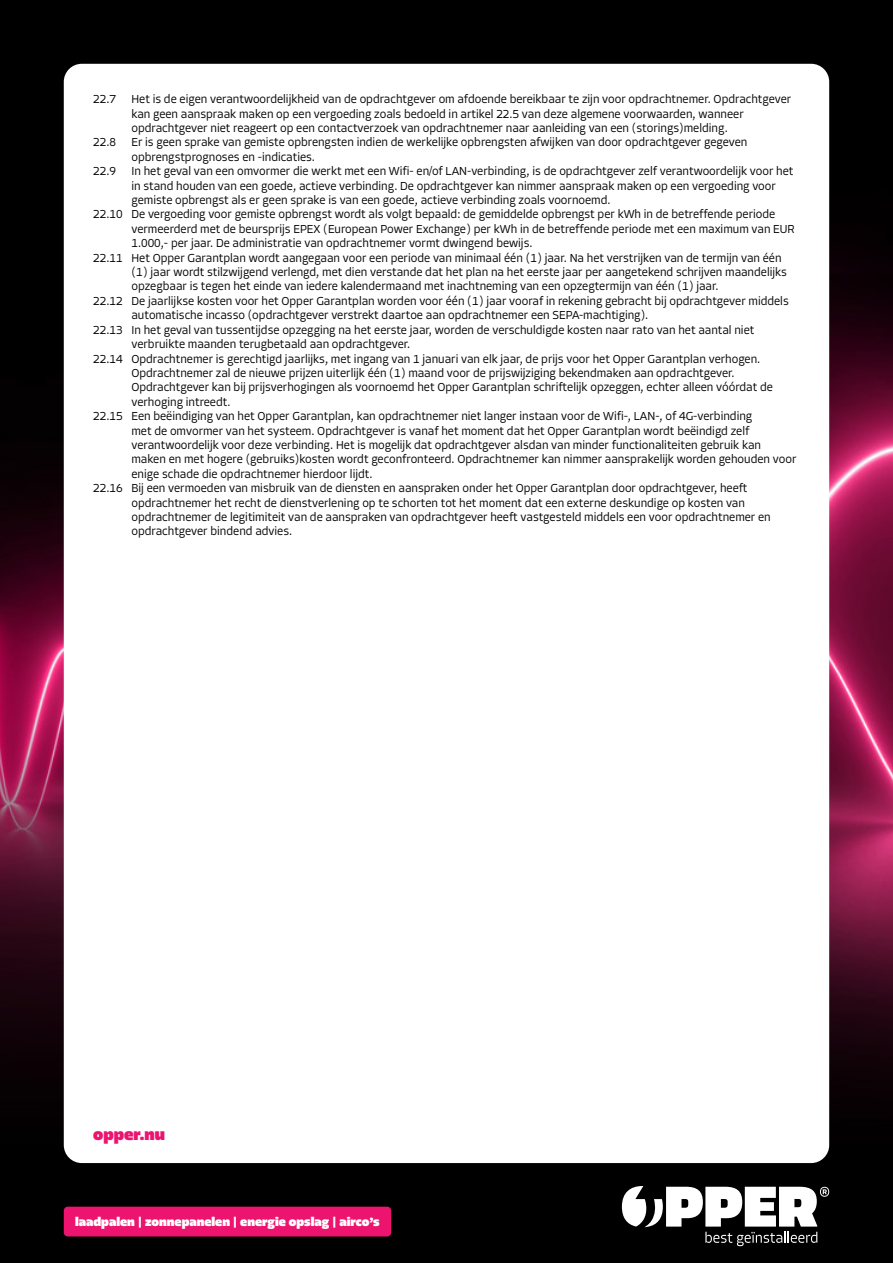
<style>
.page{position:relative;width:893px;height:1263px;background:#fff}
.page>*{position:absolute;margin:0;border:0;box-sizing:border-box;transform-origin:0 0}
.t1{font:900 16.5px "Allotrope";color:#ec146f}
.t2{font:900 12.45px "Allotrope";color:#fff}
.t3{font:300 12px/14.4px "Allotrope";color:#000}
</style>
<div class="page">
<img style="left:0;top:0;width:893px;height:1263px">
<div style="left:64px;top:64px;width:765px;height:1099px;background:#fff;border-radius:18px"></div>
<svg style="left:622px;top:1186px;width:207px;height:60px"></svg>
<div style="left:64px;top:1206px;width:327px;height:30px;background:#ed146f;border-radius:4px"></div>
<p class="t3" style="left:93px;top:92px;width:24px">22.7</p>
<p class="t3" style="left:131px;top:92px;width:661px">Het is de eigen verantwoordelijkheid van de opdrachtgever om afdoende bereikbaar te zijn voor opdrachtnemer. Opdrachtgever kan geen aanspraak maken op een vergoeding zoals bedoeld in artikel 22.5 van deze algemene voorwaarden, wanneer opdrachtgever niet reageert op een contactverzoek van opdrachtnemer naar aanleiding van een (storings)melding.</p>
<p class="t3" style="left:93px;top:135px;width:24px">22.8</p>
<p class="t3" style="left:131px;top:135px;width:617px">Er is geen sprake van gemiste opbrengsten indien de werkelijke opbrengsten afwijken van door opdrachtgever gegeven opbrengstprognoses en -indicaties.</p>
<p class="t3" style="left:93px;top:164px;width:24px">22.9</p>
<p class="t3" style="left:131px;top:164px;width:663px">In het geval van een omvormer die werkt met een Wifi- en/of LAN-verbinding, is de opdrachtgever zelf verantwoordelijk voor het</p>
<p class="t3" style="left:131px;top:179px;width:646px">in stand houden van een goede, actieve verbinding. De opdrachtgever kan nimmer aanspraak maken op een vergoeding voor</p>
<p class="t3" style="left:131px;top:193px;width:481px">gemiste opbrengst als er geen sprake is van een goede, actieve verbinding zoals voornoemd.</p>
<p class="t3" style="left:93px;top:207px;width:684px">22.10 De vergoeding voor gemiste opbrengst wordt als volgt bepaald: de gemiddelde opbrengst per kWh in de betreffende periode</p>
<p class="t3" style="left:131px;top:222px;width:665px">vermeerderd met de beursprijs EPEX (European Power Exchange) per kWh in de betreffende periode met een maximum van EUR</p>
<p class="t3" style="left:131px;top:236px;width:402px">1.000,- per jaar. De administratie van opdrachtnemer vormt dwingend bewijs.</p>
<p class="t3" style="left:93px;top:251px;width:690px">22.11 Het Opper Garantplan wordt aangegaan voor een periode van minimaal één (1) jaar. Na het verstrijken van de termijn van één</p>
<p class="t3" style="left:131px;top:265px;width:657px">(1) jaar wordt stilzwijgend verlengd, met dien verstande dat het plan na het eerste jaar per aangetekend schrijven maandelijks</p>
<p class="t3" style="left:131px;top:279px;width:589px">opzegbaar is tegen het einde van iedere kalendermaand met inachtneming van een opzegtermijn van één (1) jaar.</p>
<p class="t3" style="left:93px;top:294px;width:697px">22.12 De jaarlijkse kosten voor het Opper Garantplan worden voor één (1) jaar vooraf in rekening gebracht bij opdrachtgever middels</p>
<p class="t3" style="left:131px;top:308px;width:518px">automatische incasso (opdrachtgever verstrekt daartoe aan opdrachtnemer een SEPA-machtiging).</p>
<p class="t3" style="left:93px;top:323px;width:663px">22.13 In het geval van tussentijdse opzegging na het eerste jaar, worden de verschuldigde kosten naar rato van het aantal niet</p>
<p class="t3" style="left:131px;top:337px;width:280px">verbruikte maanden terugbetaald aan opdrachtgever.</p>
<p class="t3" style="left:93px;top:351px;width:669px">22.14 Opdrachtnemer is gerechtigd jaarlijks, met ingang van 1 januari van elk jaar, de prijs voor het Opper Garantplan verhogen.</p>
<p class="t3" style="left:131px;top:366px;width:605px">Opdrachtnemer zal de nieuwe prijzen uiterlijk één (1) maand voor de prijswijziging bekendmaken aan opdrachtgever.</p>
<p class="t3" style="left:131px;top:380px;width:643px">Opdrachtgever kan bij prijsverhogingen als voornoemd het Opper Garantplan schriftelijk opzeggen, echter alleen vóórdat de</p>
<p class="t3" style="left:131px;top:395px;width:100px">verhoging intreedt.</p>
<p class="t3" style="left:93px;top:409px;width:661px">22.15 Een beëindiging van het Opper Garantplan, kan opdrachtnemer niet langer instaan voor de Wifi-, LAN-, of 4G-verbinding</p>
<p class="t3" style="left:131px;top:423px;width:619px">met de omvormer van het systeem. Opdrachtgever is vanaf het moment dat het Opper Garantplan wordt beëindigd zelf</p>
<p class="t3" style="left:131px;top:438px;width:631px">verantwoordelijk voor deze verbinding. Het is mogelijk dat opdrachtgever alsdan van minder functionaliteiten gebruik kan</p>
<p class="t3" style="left:131px;top:452px;width:666px">maken en met hogere (gebruiks)kosten wordt geconfronteerd. Opdrachtnemer kan nimmer aansprakelijk worden gehouden voor</p>
<p class="t3" style="left:131px;top:467px;width:243px">enige schade die opdrachtnemer hierdoor lijdt.</p>
<p class="t3" style="left:93px;top:481px;width:656px">22.16 Bij een vermoeden van misbruik van de diensten en aanspraken onder het Opper Garantplan door opdrachtgever, heeft</p>
<p class="t3" style="left:131px;top:495px;width:615px">opdrachtnemer het recht de dienstverlening op te schorten tot het moment dat een externe deskundige op kosten van</p>
<p class="t3" style="left:131px;top:510px;width:641px">opdrachtnemer de legitimiteit van de aanspraken van opdrachtgever heeft vastgesteld middels een voor opdrachtnemer en</p>
<p class="t3" style="left:131px;top:524px;width:162px">opdrachtgever bindend advies.</p>
<h1 class="t1" style="left:93px;top:1123px;width:73px">opper.nu</h1>
<p class="t2" style="left:75px;top:1213px;width:306px">laadpalen | zonnepanelen | energie opslag | airco’s</p>
</div>
